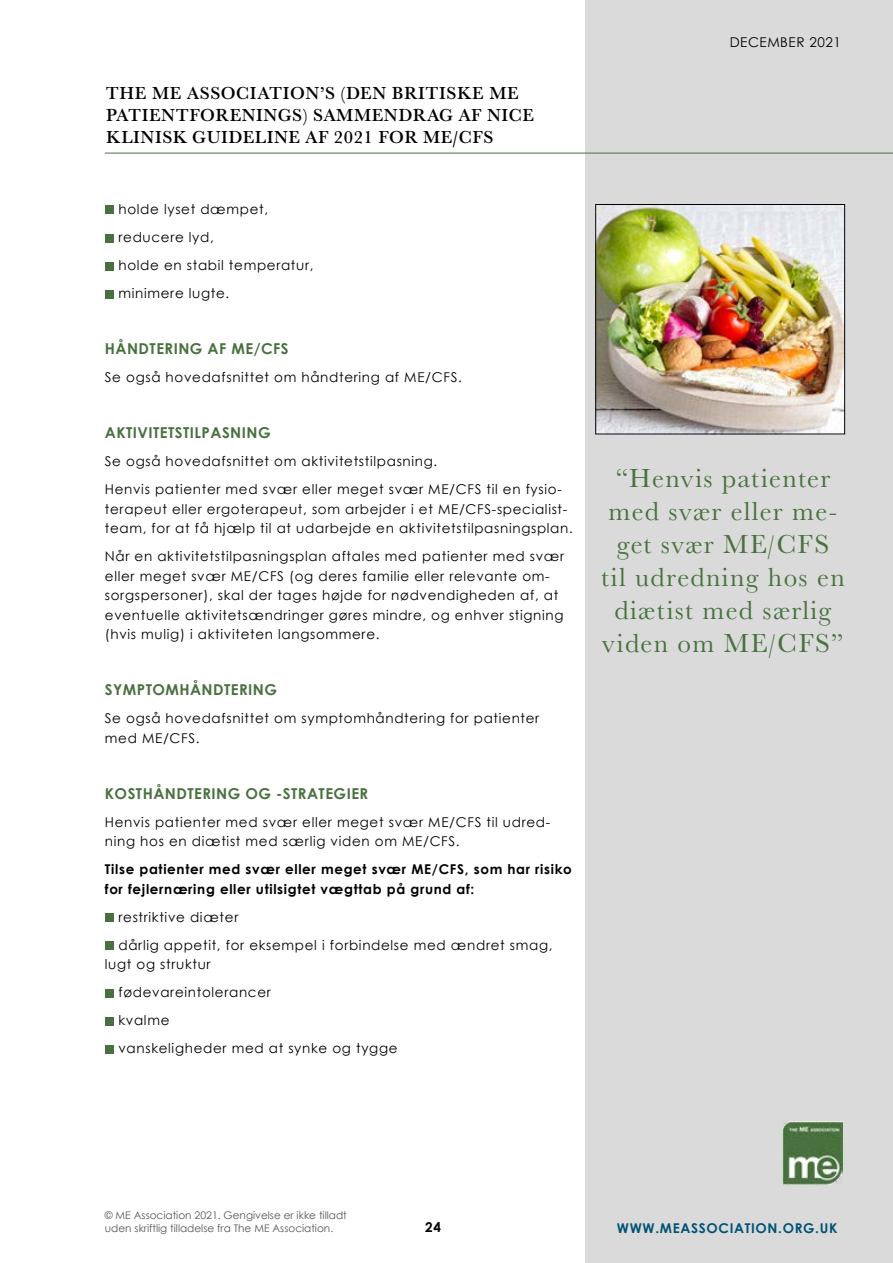
<style>
.page{position:relative;width:893px;height:1263px;background:#fff}
.page>*{position:absolute;margin:0;border:0;box-sizing:border-box;transform-origin:0 0}
.t1{font:27px/33px "Baskerville URW";letter-spacing:.05em;color:#49713f;text-align:center}
.t2{font:500 18px/21.6px "Baskerville URW";letter-spacing:.03em;color:#000}
.t3{font:700 15px "Century Gothic";letter-spacing:.03em;color:#49713f}
.t4{font:13.5px/28px "Century Gothic";letter-spacing:.05em;color:#000}
.t5{font:700 13.5px/19.5px "Century Gothic";letter-spacing:.05em;color:#000}
.t6{font:700 13.5px "Century Gothic";letter-spacing:.05em;color:#005275}
.t7{font:10.5px/12.6px "Century Gothic";color:#575756}
</style>
<div class="page">
<div style="left:585px;top:0;width:308px;height:1263px;background:#dadada"></div>
<img style="left:782px;top:1122px;width:60px;height:62px">
<hr style="left:105px;top:153px;width:788px;height:1px;background:#49713f">
<div style="left:105px;top:206px;width:8px;height:8px;background:#49713f"></div>
<div style="left:105px;top:234px;width:8px;height:8px;background:#49713f"></div>
<div style="left:105px;top:262px;width:8px;height:8px;background:#49713f"></div>
<div style="left:105px;top:290px;width:8px;height:8px;background:#49713f"></div>
<div style="left:105px;top:913px;width:8px;height:9px;background:#49713f"></div>
<div style="left:105px;top:941px;width:8px;height:9px;background:#49713f"></div>
<div style="left:105px;top:989px;width:8px;height:8px;background:#49713f"></div>
<div style="left:105px;top:1017px;width:8px;height:8px;background:#49713f"></div>
<div style="left:105px;top:1045px;width:8px;height:8px;background:#49713f"></div>
<img style="left:597px;top:206px;width:246px;height:226px">
<div style="left:595px;top:204px;width:250px;height:230px;border:1px solid #000"></div>
<h2 class="t2" style="left:106px;top:82px;width:429px">THE ME ASSOCIATION’S (DEN BRITISKE ME<br>PATIENTFORENINGS) SAMMENDRAG AF NICE<br>KLINISK GUIDELINE AF 2021 FOR ME/CFS</h2>
<p class="t4" style="left:118px;top:195px;width:197px">holde lyset dæmpet, reducere lyd,<br>holde en stabil temperatur, minimere lugte.</p>
<p class="t3" style="left:105px;top:337px;width:185px">HÅNDTERING AF ME/CFS</p>
<p class="t4" style="left:105px;top:363px;width:358px">Se også hovedafsnittet om håndtering af ME/CFS.</p>
<p class="t3" style="left:105px;top:421px;width:167px">AKTIVITETSTILPASNING</p>
<p class="t4" style="left:105px;top:447px;width:458px">Se også hovedafsnittet om aktivitetstilpasning.<br>Henvis patienter med svær eller meget svær ME/CFS til en fysio-</p>
<p class="t4" style="left:105px;top:499px;width:469px;line-height:19.5px">terapeut eller ergoterapeut, som arbejder i et ME/CFS-specialist&shy;team, for at få hjælp til at udarbejde en aktivitetstilpasningsplan.</p>
<p class="t4" style="left:105px;top:546px;width:461px;line-height:19.5px">Når en aktivitetstilpasningsplan aftales med patienter med svær eller meget svær ME/CFS (og deres familie eller relevante om&shy;sorgspersoner), skal der tages højde for nødvendigheden af, at eventuelle aktivitetsændringer gøres mindre, og enhver stigning (hvis mulig) i aktiviteten langsommere.</p>
<p class="t3" style="left:105px;top:678px;width:174px">SYMPTOMHÅNDTERING</p>
<p class="t4" style="left:105px;top:708px;width:436px;line-height:19.5px">Se også hovedafsnittet om symptomhåndtering for patienter med ME/CFS.</p>
<p class="t3" style="left:105px;top:782px;width:265px">KOSTHÅNDTERING OG -STRATEGIER</p>
<p class="t4" style="left:105px;top:812px;width:447px;line-height:19.5px">Henvis patienter med svær eller meget svær ME/CFS til udred&shy;ning hos en diætist med særlig viden om ME/CFS.</p>
<p class="t5" style="left:105px;top:859px;width:468px">Tilse patienter med svær eller meget svær ME/CFS, som har risiko for fejlernæring eller utilsigtet vægttab på grund af:</p>
<p class="t4" style="left:118px;top:903px;width:436px">restriktive diæter<br>dårlig appetit, for eksempel i forbindelse med ændret smag,</p>
<p class="t4" style="left:118px;top:950px;width:281px;text-indent:-14px">lugt og struktur<br>fødevareintolerancer<br>kvalme<br>vanskeligheder med at synke og tygge</p>
<p class="t4" style="left:730px;top:28px;width:113px">DECEMBER 2021</p>
<h1 class="t1" style="left:601px;top:461px;width:245px">“Henvis patienter med svær eller me&shy;get svær ME/CFS til udredning hos en diætist med særlig viden om ME/CFS”</h1>
<p class="t7" style="left:105px;top:1209px;width:243px">© ME Association 2021. Gengivelse er ikke tilladt uden skriftlig tilladelse fra The ME Association.</p>
<p class="t5" style="left:425px;top:1216px;width:17px">24</p>
<p class="t6" style="left:617px;top:1217px;width:222px">WWW.MEASSOCIATION.ORG.UK</p>
</div>
